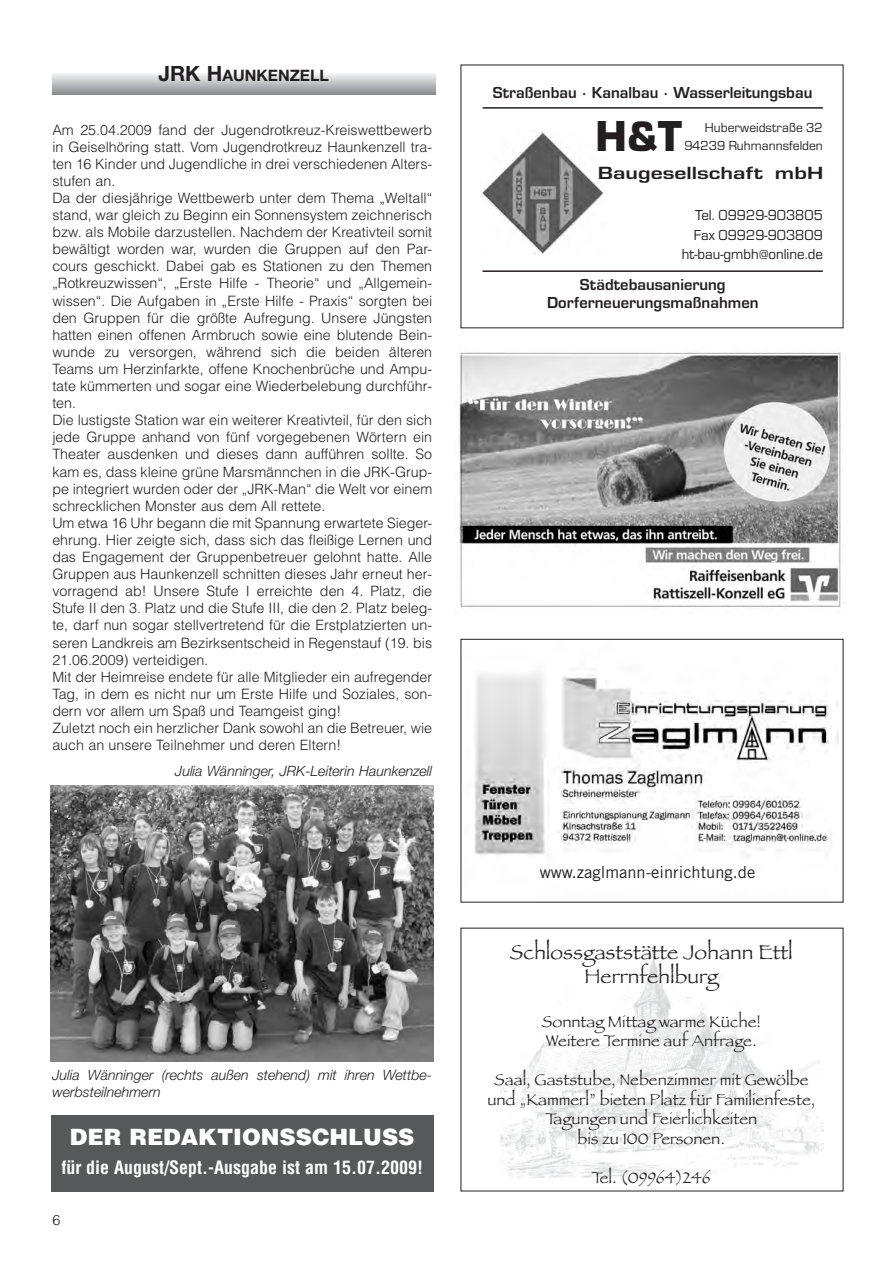
<style>
.page{position:relative;width:893px;height:1263px;background:#fff}
.page>*{position:absolute;margin:0;border:0;box-sizing:border-box;transform-origin:0 0}
.t1{font:900 45px "Eurostile T";color:#231f20}
.t2{font:900 22.5px "Helvetica";color:#fff}
.t3{font:21px/24px "Papyrus Plain";color:#231f20;text-align:center}
.t4{font:700 18.3px "Eurostile T";color:#231f20;scale:1.3 1}
.t5{font:700 condensed 18px "Helvetica";color:#fff}
.t6{font:16.5px/19.5px "Papyrus Plain";color:#231f20}
.t7{font:700 16.5px/18px "Eurostile T";color:#231f20;text-align:center}
.t8{font:16.5px "Trade Gothic";color:#231f20}
.t9{font:700 15.75px "Helvetica Neue";color:#231f20}
.t10{font:15px/19.5px "Eurostile T";color:#231f20;text-align:right}
.t11{font:300 14.25px/17.1px "Helvetica";color:#231f20}
.t12{font:italic 300 14.25px/17.1px "Helvetica Neue";color:#231f20}
.t13{font:13.5px/18px "Eurostile T";color:#231f20;text-align:right}
.s1{font-size:21px}
</style>
<div class="page">
<svg style="left:53px;top:74px;width:382px;height:20px;background:#bdbec0"></svg>
<img style="left:482px;top:132px;width:121px;height:123px">
<hr style="left:482px;top:107px;width:340px;height:2px;background:#231f20">
<hr style="left:482px;top:270px;width:340px;height:2px;background:#231f20">
<img style="left:458px;top:352px;width:383px;height:256px">
<img style="left:500px;top:948px;width:323px;height:230px">
<img style="left:474px;top:672px;width:365px;height:184px">
<img style="left:51px;top:785px;width:382px;height:277px">
<div style="left:51px;top:1115px;width:382px;height:76px;background:#57585a"></div>
<p class="t9" style="left:158px;top:70px;width:172px"><span class="s1">JRK H</span>AUNKENZELL</p>
<p class="t11" style="left:52px;top:122px;width:381px">Am 25.04.2009 fand der Jugendrotkreuz-Kreiswettbewerb in Geiselhöring statt. Vom Jugendrotkreuz Haunkenzell tra&shy;ten 16 Kinder und Jugendliche in drei verschiedenen Alters&shy;stufen an.<br>Da der diesjährige Wettbewerb unter dem Thema „Weltall“ stand, war gleich zu Beginn ein Sonnensystem zeichnerisch bzw. als Mobile darzustellen. Nachdem der Kreativteil somit bewältigt worden war, wurden die Gruppen auf den Par&shy;cours geschickt. Dabei gab es Stationen zu den Themen „Rotkreuzwissen“, „Erste Hilfe - Theorie“ und „Allgemein&shy;wissen“. Die Aufgaben in „Erste Hilfe - Praxis“ sorgten bei den Gruppen für die größte Aufregung. Unsere Jüngsten hatten einen offenen Armbruch sowie eine blutende Bein&shy;wunde zu versorgen, während sich die beiden älteren Teams um Herzinfarkte, offene Knochenbrüche und Ampu&shy;tate kümmerten und sogar eine Wiederbelebung durchführ&shy;ten.<br>Die lustigste Station war ein weiterer Kreativteil, für den sich jede Gruppe anhand von fünf vorgegebenen Wörtern ein Theater ausdenken und dieses dann aufführen sollte. So kam es, dass kleine grüne Marsmännchen in die JRK-Grup&shy;pe integriert wurden oder der „JRK-Man“ die Welt vor einem schrecklichen Monster aus dem All rettete.<br>Um etwa 16 Uhr begann die mit Spannung erwartete Sieger&shy;ehrung. Hier zeigte sich, dass sich das fleißige Lernen und das Engagement der Gruppenbetreuer gelohnt hatte. Alle Gruppen aus Haunkenzell schnitten dieses Jahr erneut her&shy;vorragend ab! Unsere Stufe I erreichte den 4. Platz, die Stufe II den 3. Platz und die Stufe III, die den 2. Platz beleg&shy;te, darf nun sogar stellvertretend für die Erstplatzierten un&shy;seren Landkreis am Bezirksentscheid in Regenstauf (19. bis 21.06.2009) verteidigen.<br>Mit der Heimreise endete für alle Mitglieder ein aufregender Tag, in dem es nicht nur um Erste Hilfe und Soziales, son&shy;dern vor allem um Spaß und Teamgeist ging!<br>Zuletzt noch ein herzlicher Dank sowohl an die Betreuer, wie auch an unsere Teilnehmer und deren Eltern!</p>
<p class="t12" style="left:175px;top:763px;width:258px">Julia Wänninger, JRK-Leiterin Haunkenzell</p>
<p class="t12" style="left:52px;top:1068px;width:381px">Julia Wänninger (rechts außen stehend) mit ihren Wettbe&shy;werbsteilnehmern</p>
<h2 class="t2" style="left:70px;top:1129px;width:346px">DER REDAKTIONSSCHLUSS</h2>
<p class="t5" style="left:61px;top:1160px;width:363px">für die August/Sept.-Ausgabe ist am 15.07.2009!</p>
<p class="t11" style="left:52px;top:1213px;width:9px">6</p>
<p class="t7" style="left:492px;top:85px;width:321px">Straßenbau · Kanalbau · Wasserleitungsbau</p>
<h1 class="t1" style="left:595px;top:122px;width:88px">H&amp;T</h1>
<p class="t13" style="left:684px;top:120px;width:140px">Huberweidstraße 32<br>94239 Ruhmannsfelden</p>
<p class="t4" style="left:598px;top:167px;width:175px">Baugesellschaft mbH</p>
<p class="t10" style="left:681px;top:207px;width:142px">Tel. 09929-903805<br>Fax 09929-903809 ht-bau-gmbh@online.de</p>
<p class="t7" style="left:547px;top:277px;width:213px">Städtebausanierung<br>Dorferneuerungsmaßnahmen</p>
<p class="t8" style="left:539px;top:866px;width:217px">www.zaglmann-einrichtung.de</p>
<h3 class="t3" style="left:510px;top:941px;width:284px">Schlossgaststätte Johann Ettl<br>Herrnfehlburg</h3>
<p class="t6" style="left:541px;top:1012px;width:221px">Sonntag Mittag warme Küche!<br>Weitere Termine auf Anfrage.</p>
<p class="t6" style="left:487px;top:1071px;width:329px;text-align:center">Saal, Gaststube, Nebenzimmer mit Gewölbe und „Kammerl” bieten Platz für Familienfeste, Tagungen und Feierlichkeiten<br>bis zu 100 Personen.</p>
<p class="t6" style="left:591px;top:1168px;width:121px">Tel. (09964)246</p>
</div>
